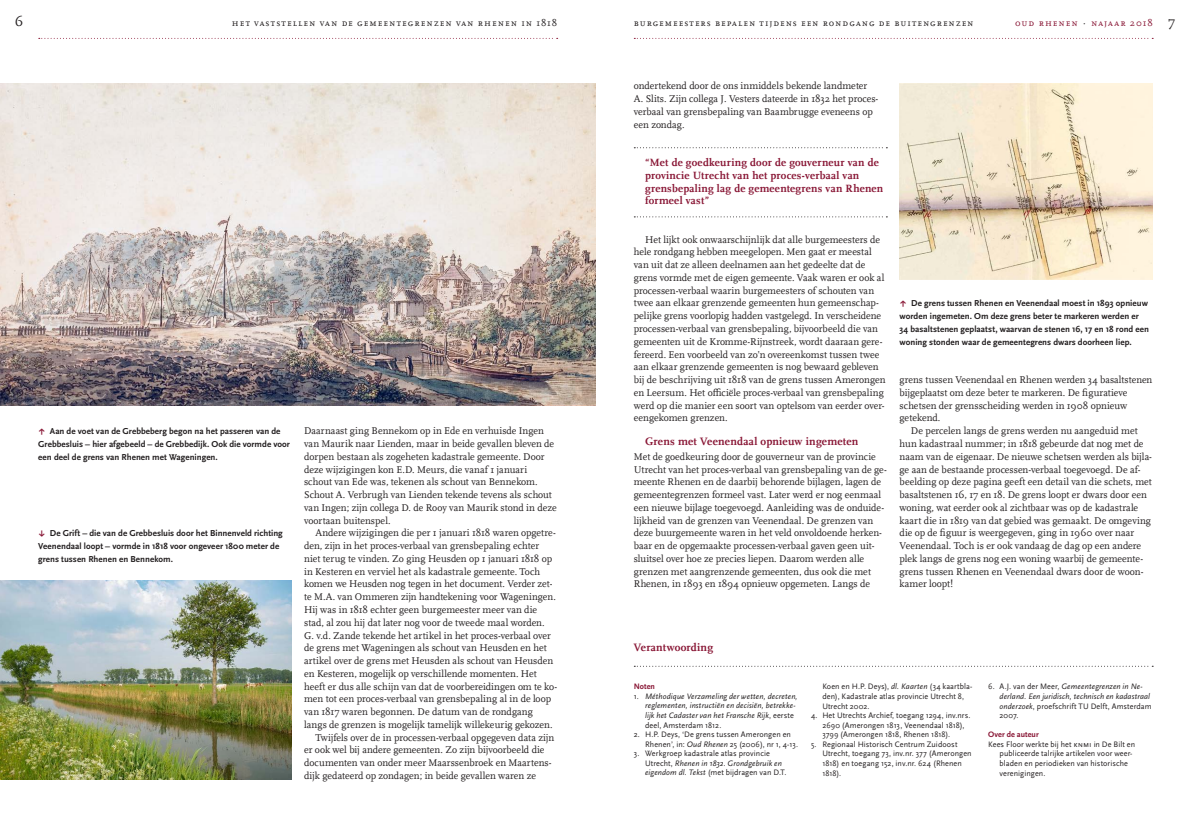
<style>
.page{position:relative;width:1191px;height:823px;background:#fff}
.page>*{position:absolute;margin:0;border:0;box-sizing:border-box;transform-origin:0 0}
.t1{font:14px "Scala Sc Offc";color:#231f20}
.Rhenen_05_Artikel_tu{font:700 11.2px "Scala Offc";letter-spacing:.02em;color:#881534}
.Rhenen_09_Verantwoor{font:700 11.2px "Scala Offc";letter-spacing:.025em;color:#881534}
.Rhenen_07_Artikel_st{font:700 11px/12.8px "Scala Offc";letter-spacing:.025em;color:#881534}
.Rhenen_06A_Artikel_p{font:10.2px/12.8px "Scala Offc";color:#231f20}
.Rhenen_06B_Artikel_p{font:10.2px/12.8px "Scala Offc";color:#231f20}
.Rhenen_25_Kopregel_l{font:9.8px "Scala Sc Offc";letter-spacing:.095em;color:#231f20}
.t2{font:9.8px "Scala Sc Offc";letter-spacing:.095em;color:#881534}
.Rhenen_26_Kopregel_r{font:9.6px "Scala Sc Offc";letter-spacing:.095em;color:#231f20}
.Rhenen_08_Bijschrift{font:700 9px/12.8px "Scala Sans";letter-spacing:.005em;color:#231f20}
.Rhenen_11_Verantwoor{font:8.2px/9.6px "Scala Sans";letter-spacing:.01em;color:#231f20}
.Rhenen_11_Verantwoor-2{font:italic 8.2px/9.6px "Scala Sans";letter-spacing:.015em;color:#231f20}
.Rhenen_10_Verantwoor{font:700 8.2px "Scala Sans";letter-spacing:.01em;color:#881534}
.s1{color:#231f20}
.s2{font-size:14px;color:#231f20}
.s3{font-family:"Scala Sc Offc"}
.s4{font-family:"FF Dingbests";font-weight:400;font-size:10px;color:#881534}
.s5{font-style:normal}
.s6{font-style:italic}
.s7{font-family:"Scala Sans Caps"}
</style>
<div class="page">
<svg style="left:39px;top:38px;width:519px;height:1px"></svg>
<svg style="left:634px;top:38px;width:519px;height:1px"></svg>
<svg style="left:634px;top:665px;width:519px;height:1px"></svg>
<svg style="left:634px;top:147px;width:253px;height:1px"></svg>
<svg style="left:634px;top:216px;width:253px;height:1px"></svg>
<img style="left:0;top:83px;width:595px;height:322px">
<img style="left:0;top:580px;width:291px;height:198px">
<img style="left:899px;top:83px;width:253px;height:196px">
<h1 class="t1" style="left:15px;top:13px;width:10px">6</h1>
<p class="Rhenen_25_Kopregel_l" style="left:232px;top:17px;width:327px">het vaststellen van de gemeentegrenzen van rhenen in 1818</p>
<p class="Rhenen_26_Kopregel_r" style="left:634px;top:17px;width:341px">burgemeesters bepalen tijdens een rondgang de buitengrenzen</p>
<p class="t2" style="left:1015px;top:17px;width:162px">oud rhenen <span class="s1">·</span> najaar 2018 <span class="s2">7</span></p>
<p class="Rhenen_06A_Artikel_p" style="left:634px;top:80px;width:246px">ondertekend door de ons inmiddels bekende landmeter A. Slits. Zijn collega J. Vesters dateerde in <span class="s3">1832</span> het proces&shy;verbaal van grensbepaling van Baambrugge eveneens op een zondag.</p>
<p class="Rhenen_08_Bijschrift" style="left:38px;top:425px;width:253px"><span class="s4">i</span> Aan de voet van de Grebbeberg begon na het passeren van de<br>Grebbesluis – hier afgebeeld – de Grebbedijk. Ook die vormde voor een deel de grens van Rhenen met Wageningen.</p>
<p class="Rhenen_08_Bijschrift" style="left:38px;top:527px;width:246px"><span class="s4">g</span> De Grift – die van de Grebbesluis door het Binnenveld richting<br>Veenendaal loopt – vormde in 1818 voor ongeveer 1800 meter de grens tussen Rhenen en Bennekom.</p>
<p class="Rhenen_06A_Artikel_p" style="left:304px;top:424px;width:254px">Daarnaast ging Bennekom op in Ede en verhuisde Ingen van Maurik naar Lienden, maar in beide gevallen bleven de dorpen bestaan als zogeheten kadastrale gemeente. Door deze wijzigingen kon E.D. Meurs, die vanaf <span class="s3">1</span> januari schout van Ede was, tekenen als schout van Bennekom.<br>Schout A. Verbrugh van Lienden tekende tevens als schout van Ingen; zijn collega D. de Rooy van Maurik stond in deze voortaan buitenspel.</p>
<p class="Rhenen_06A_Artikel_p" style="left:304px;top:526px;width:254px;text-indent:11px">Andere wijzigingen die per <span class="s3">1</span> januari <span class="s3">1818</span> waren opgetre&shy;den, zijn in het proces-verbaal van grensbepaling echter niet terug te vinden. Zo ging Heusden op <span class="s3">1</span> januari <span class="s3">1818</span> op in Kesteren en verviel het als kadastrale gemeente. Toch komen we Heusden nog tegen in het document. Verder zet&shy;te M.A. van Ommeren zijn handtekening voor Wageningen.<br>Hij was in <span class="s3">1818</span> echter geen burgemeester meer van die stad, al zou hij dat later nog voor de tweede maal worden.<br>G. v.d. Zande tekende het artikel in het proces-verbaal over de grens met Wageningen als schout van Heusden en het artikel over de grens met Heusden als schout van Heusden en Kesteren, mogelijk op verschillende momenten. Het heeft er dus alle schijn van dat de voorbereidingen om te ko&shy;men tot een proces-verbaal van grensbepaling al in de loop van <span class="s3">1817</span> waren begonnen. De datum van de rondgang langs de grenzen is mogelijk tamelijk willekeurig gekozen.</p>
<p class="Rhenen_06A_Artikel_p" style="left:304px;top:730px;width:252px;text-indent:11px">Twijfels over de in processen-verbaal opgegeven data zijn er ook wel bij andere gemeenten. Zo zijn bijvoorbeeld die documenten van onder meer Maarssenbroek en Maartens&shy;dijk gedateerd op zondagen; in beide gevallen waren ze</p>
<p class="Rhenen_07_Artikel_st" style="left:645px;top:156px;width:240px">“Met de goedkeuring door de gouverneur van de provincie Utrecht van het proces-verbaal van grensbepaling lag de gemeentegrens van Rhenen formeel vast”</p>
<p class="Rhenen_06A_Artikel_p" style="left:634px;top:233px;width:253px;text-indent:11px">Het lijkt ook onwaarschijnlijk dat alle burgemeesters de hele rondgang hebben meegelopen. Men gaat er meestal van uit dat ze alleen deelnamen aan het gedeelte dat de grens vormde met de eigen gemeente. Vaak waren er ook al processen-verbaal waarin burgemeesters of schouten van twee aan elkaar grenzende gemeenten hun gemeenschap&shy;pelijke grens voorlopig hadden vastgelegd. In verscheidene processen-verbaal van grensbepaling, bijvoorbeeld die van gemeenten uit de Kromme-Rijnstreek, wordt daaraan gere&shy;fereerd. Een voorbeeld van zo’n overeenkomst tussen twee aan elkaar grenzende gemeenten is nog bewaard gebleven bij de beschrijving uit <span class="s3">1818</span> van de grens tussen Amerongen en Leersum. Het officiële proces-verbaal van grensbepaling werd op die manier een soort van optelsom van eerder over&shy;eengekomen grenzen.</p>
<p class="Rhenen_05_Artikel_tu" style="left:645px;top:435px;width:215px">Grens met Veenendaal opnieuw ingemeten</p>
<p class="Rhenen_06B_Artikel_p" style="left:634px;top:450px;width:254px">Met de goedkeuring door de gouverneur van de provincie Utrecht van het proces-verbaal van grensbepaling van de ge&shy;meente Rhenen en de daarbij behorende bijlagen, lagen de gemeentegrenzen formeel vast. Later werd er nog eenmaal een nieuwe bijlage toegevoegd. Aanleiding was de onduide&shy;lijkheid van de grenzen van Veenendaal. De grenzen van deze buurgemeente waren in het veld onvoldoende herken&shy;baar en de opgemaakte processen-verbaal gaven geen uit&shy;sluitsel over hoe ze precies liepen. Daarom werden alle grenzen met aangrenzende gemeenten, dus ook die met Rhenen, in <span class="s3">1893</span> en <span class="s3">1894</span> opnieuw opgemeten. Langs de</p>
<p class="Rhenen_08_Bijschrift" style="left:899px;top:297px;width:251px"><span class="s4">i</span> De grens tussen Rhenen en Veenendaal moest in 1893 opnieuw worden ingemeten. Om deze grens beter te markeren werden er 34 basaltstenen geplaatst, waarvan de stenen 16, 17 en 18 rond een woning stonden waar de gemeentegrens dwars doorheen liep.</p>
<p class="Rhenen_06B_Artikel_p" style="left:899px;top:373px;width:254px">grens tussen Veenendaal en Rhenen werden <span class="s3">34</span> basaltstenen bijgeplaatst om deze beter te markeren. De figuratieve schetsen der grensscheiding werden in <span class="s3">1908</span> opnieuw getekend.</p>
<p class="Rhenen_06A_Artikel_p" style="left:899px;top:424px;width:254px;text-indent:11px">De percelen langs de grens werden nu aangeduid met hun kadastraal nummer; in <span class="s3">1818</span> gebeurde dat nog met de naam van de eigenaar. De nieuwe schetsen werden als bijla&shy;ge aan de bestaande processen-verbaal toegevoegd. De af&shy;beelding op deze pagina geeft een detail van die schets, met basaltstenen <span class="s3">16</span>, <span class="s3">17</span> en <span class="s3">18</span>. De grens loopt er dwars door een woning, wat eerder ook al zichtbaar was op de kadastrale kaart die in <span class="s3">1819</span> van dat gebied was gemaakt. De omgeving die op de figuur is weergegeven, ging in <span class="s3">1960</span> over naar Veenendaal. Toch is er ook vandaag de dag op een andere plek langs de grens nog een woning waarbij de gemeente&shy;grens tussen Rhenen en Veenendaal dwars door de woon&shy;kamer loopt!</p>
<p class="Rhenen_09_Verantwoor" style="left:634px;top:641px;width:81px">Verantwoording</p>
<p class="Rhenen_10_Verantwoor" style="left:634px;top:681px;width:23px">Noten</p>
<p class="Rhenen_11_Verantwoor-2" style="left:645px;top:691px;width:154px;text-indent:-11px"><span class="s5">1.</span> Méthodique Verzameling der wetten, decreten, reglementen, instructiën en decisiën, betrekke&shy;lijk het Cadaster van het Fransche Rijk<span class="s5">, eerste deel, Amsterdam 1812.</span></p>
<p class="Rhenen_11_Verantwoor" style="left:645px;top:729px;width:154px;text-indent:-11px">2. H.P. Deys, ‘De grens tussen Amerongen en<br>Rhenen’, in: <span class="s6">Oud Rhenen</span> 25 (2006), nr 1, 4-13.</p>
<p class="Rhenen_11_Verantwoor" style="left:645px;top:748px;width:143px;text-indent:-11px">3. Werkgroep kadastrale atlas provincie<br>Utrecht, <span class="s6">Rhenen in 1832. Grondgebruik en eigendom dl. Tekst</span> (met bijdragen van D.T.</p>
<p class="Rhenen_11_Verantwoor" style="left:822px;top:681px;width:151px">Koen en H.P. Deys), <span class="s6">dl. Kaarten</span> (34 kaartbla&shy;den), Kadastrale atlas provincie Utrecht 8,<br>Utrecht 2002.</p>
<p class="Rhenen_11_Verantwoor" style="left:822px;top:710px;width:150px;text-indent:-11px">4. Het Utrechts Archief, toegang 1294, inv.nrs.<br>2690 (Amerongen 1813, Veenendaal 1818),<br>3799 (Amerongen 1818, Rhenen 1818).</p>
<p class="Rhenen_11_Verantwoor" style="left:822px;top:739px;width:151px;text-indent:-11px">5. Regionaal Historisch Centrum Zuidoost Utrecht, toegang 73, inv.nr. 377 (Amerongen 1818) en toegang 152, inv.nr. 624 (Rhenen 1818).</p>
<p class="Rhenen_11_Verantwoor-2" style="left:999px;top:681px;width:153px;text-indent:-11px"><span class="s5">6. A.J. van der Meer,</span> Gemeentegrenzen in Ne&shy;derland. Een juridisch, technisch en kadastraal onderzoek<span class="s5">, proefschrift TU Delft, Amsterdam 2007.</span></p>
<p class="Rhenen_10_Verantwoor" style="left:988px;top:729px;width:52px">Over de auteur</p>
<p class="Rhenen_11_Verantwoor" style="left:999px;top:739px;width:137px;text-indent:-11px">Kees Floor werkte bij het <span class="s7">knmi</span> in De Bilt en publiceerde talrijke artikelen voor weer&shy;bladen en periodieken van historische verenigingen.</p>
</div>
